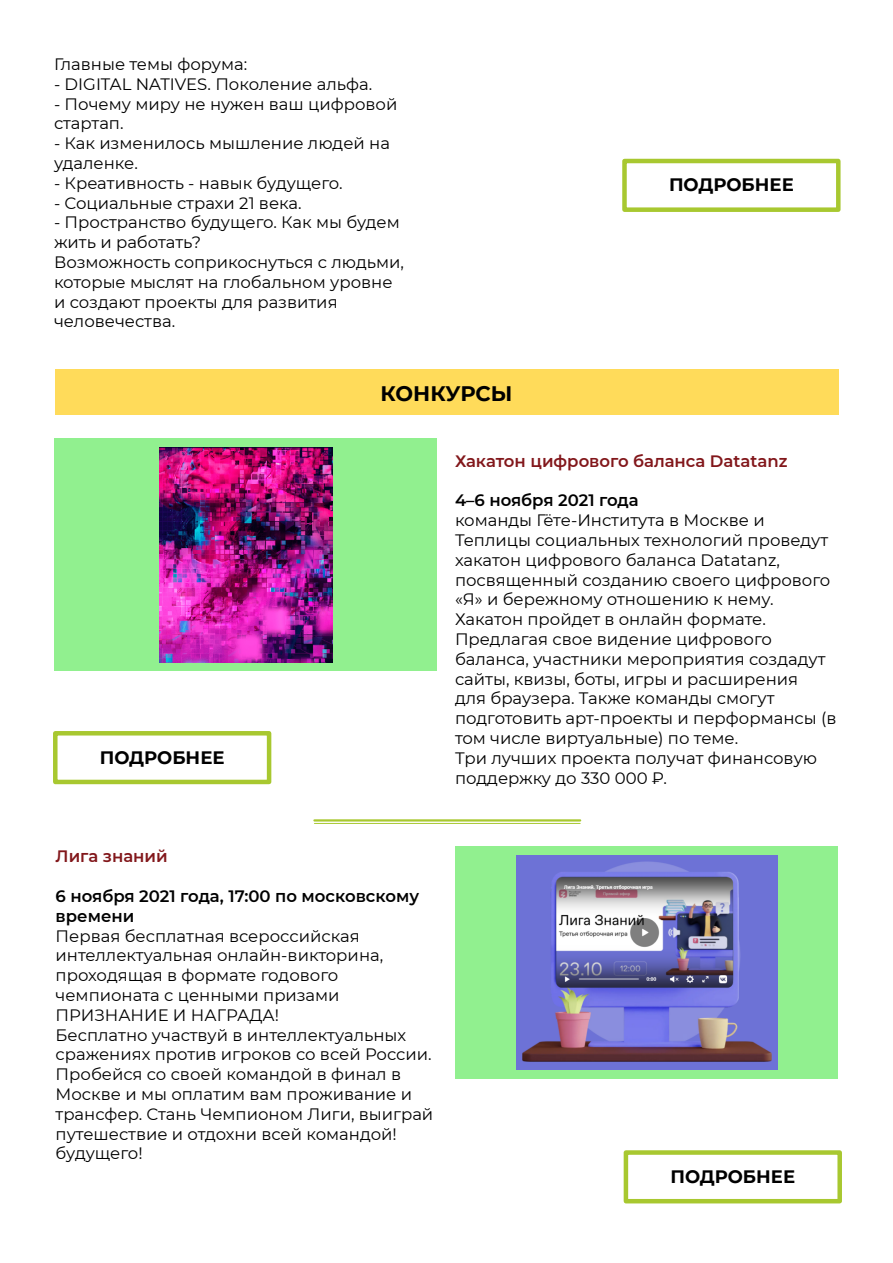
<style>
.page{position:relative;width:893px;height:1263px;background:#fff}
.page>*{position:absolute;margin:0;border:0;box-sizing:border-box;transform-origin:0 0}
.t1{font:700 21px "Montserrat";color:#000}
.t2{font:700 18px "Montserrat";color:#000}
.t3{font:16.5px/19.8px "Montserrat";color:#000}
.t4{font:600 16.5px/19.8px "Montserrat";color:#000}
.t5{font:600 16.5px "Montserrat";color:#82171b}
</style>
<div class="page">
<div style="left:55px;top:369px;width:783px;height:45px;background:#ffdb5a"></div>
<div style="left:53px;top:731px;width:218px;height:53px;border:4px solid #a8c830"></div>
<div style="left:622px;top:159px;width:218px;height:53px;border:4px solid #a8c830"></div>
<hr style="left:314px;top:819px;width:266px;height:2px;background:#a8c830">
<hr style="left:314px;top:823px;width:266px;height:1px;background:#a8c830">
<div style="left:624px;top:1150px;width:218px;height:53px;border:4px solid #a8c830"></div>
<div style="left:54px;top:439px;width:382px;height:232px;background:#91f08f"></div>
<img style="left:159px;top:448px;width:173px;height:214px">
<div style="left:456px;top:846px;width:382px;height:233px;background:#91f08f"></div>
<img style="left:516px;top:856px;width:261px;height:213px">
<p class="t3" style="left:54px;top:54px;width:195px">Главные темы форума:</p>
<p class="t3" style="left:54px;top:73px;width:320px">- DIGITAL NATIVES. Поколение альфа.</p>
<p class="t3" style="left:54px;top:93px;width:345px">- Почему миру не нужен ваш цифровой стартап.</p>
<p class="t3" style="left:54px;top:133px;width:337px">- Как изменилось мышление людей на удаленке.</p>
<p class="t3" style="left:54px;top:172px;width:290px">- Креативность - навык будущего.</p>
<p class="t3" style="left:54px;top:192px;width:249px">- Социальные страхи 21 века.</p>
<p class="t3" style="left:54px;top:212px;width:352px">- Пространство будущего. Как мы будем жить и работать?<br>Возможность соприкоснуться с людьми, которые мыслят на глобальном уровне и создают проекты для развития человечества.</p>
<p class="t1" style="left:381px;top:378px;width:133px">КОНКУРСЫ</p>
<p class="t2" style="left:669px;top:172px;width:126px">ПОДРОБНЕЕ</p>
<p class="t2" style="left:100px;top:744px;width:126px">ПОДРОБНЕЕ</p>
<p class="t5" style="left:455px;top:449px;width:334px">Хакатон цифрового баланса Datatanz</p>
<p class="t4" style="left:455px;top:490px;width:185px">4–6 ноября 2021 года</p>
<p class="t3" style="left:455px;top:510px;width:383px">команды Гёте-Института в Москве и Теплицы социальных технологий проведут хакатон цифрового баланса Datatanz, посвященный созданию своего цифрового «Я» и бережному отношению к нему.<br>Хакатон пройдет в онлайн формате.<br>Предлагая свое видение цифрового баланса, участники мероприятия создадут сайты, квизы, боты, игры и расширения<br>для браузера. Также команды смогут подготовить арт-проекты и перформансы (в том числе виртуальные) по теме.<br>Три лучших проекта получат финансовую поддержку до 330 000 ₽.</p>
<p class="t5" style="left:56px;top:845px;width:114px">Лига знаний</p>
<p class="t4" style="left:56px;top:885px;width:365px">6 ноября 2021 года, 17:00 по московскому времени</p>
<p class="t3" style="left:56px;top:925px;width:379px">Первая бесплатная всероссийская интеллектуальная онлайн-викторина, проходящая в формате годового чемпионата с ценными призами ПРИЗНАНИЕ И НАГРАДА!<br>Бесплатно участвуй в интеллектуальных сражениях против игроков со всей России.<br>Пробейся со своей командой в финал в Москве и мы оплатим вам проживание и трансфер. Стань Чемпионом Лиги, выиграй путешествие и отдохни всей командой! будущего!</p>
<p class="t2" style="left:670px;top:1163px;width:126px">ПОДРОБНЕЕ</p>
</div>
